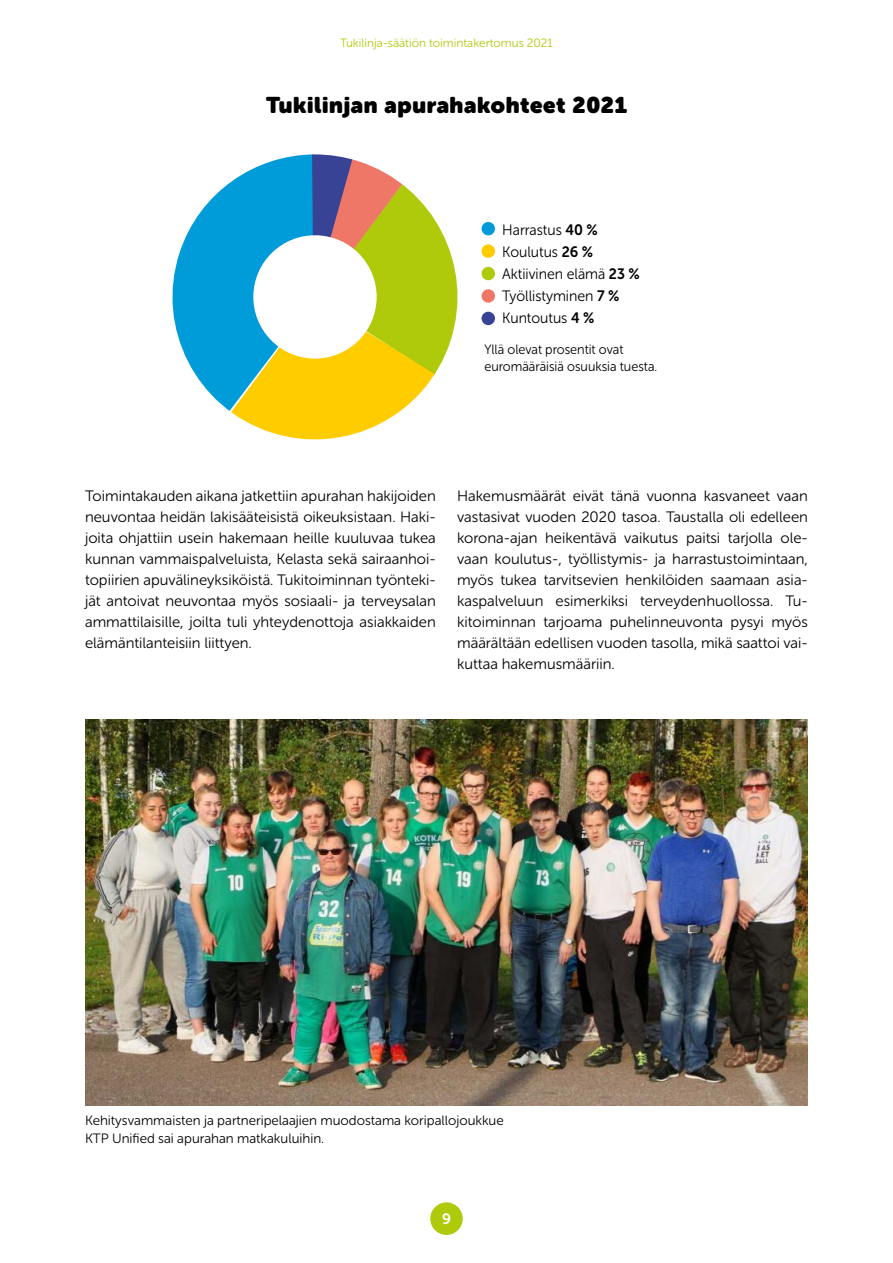
<style>
.page{position:relative;width:893px;height:1263px;background:#fff}
.page>*{position:absolute;margin:0;border:0;box-sizing:border-box;transform-origin:0 0}
.t1{font:22.5px "Museo Sans Rounded";letter-spacing:.03em;color:#000}
.t2{font:15px/21px "Museo Sans Rounded 300";color:#000;text-align:justify}
.t3{font:15px/22px "Museo Sans Rounded 300";color:#000;scale:.95 1}
.t4{font:15px "Museo Sans Rounded 700";color:#fff}
.t5{font:13.5px/18px "Museo Sans Rounded 300";color:#000}
.t6{font:13.5px/16.5px "Museo Sans Rounded 300";color:#000;scale:.95 1}
.t7{font:12px "Museo Sans Rounded 300";color:#afca0b}
.s1{font-family:"Museo Sans Rounded 700"}
</style>
<div class="page">
<div style="left:430px;top:1202px;width:33px;height:33px;background:#afca0b;border-radius:50%"></div>
<div style="left:482px;top:222px;width:13px;height:13px;background:#009bd9;border-radius:50%"></div>
<div style="left:482px;top:244px;width:13px;height:14px;background:#fc0;border-radius:50%"></div>
<div style="left:482px;top:267px;width:13px;height:13px;background:#afca0b;border-radius:50%"></div>
<div style="left:482px;top:289px;width:13px;height:14px;background:#ee7767;border-radius:50%"></div>
<div style="left:482px;top:312px;width:13px;height:13px;background:#394395;border-radius:50%"></div>
<svg style="left:315px;top:414px;width:81px;height:26px;fill:#fc0"></svg>
<svg style="left:172px;top:154px;width:143px;height:286px;fill:#009bd9"></svg>
<svg style="left:309px;top:154px;width:149px;height:260px"></svg>
<img style="left:85px;top:720px;width:723px;height:386px">
<p class="t7" style="left:340px;top:37px;width:214px">Tukilinja-säätiön toimintakertomus 2021</p>
<h1 class="t1" style="left:266px;top:92px;width:362px">Tukilinjan apurahakohteet 2021</h1>
<p class="t3" style="left:502px;top:219px;width:146px">Harrastus <span class="s1">40 %<br></span>Koulutus <span class="s1">26 %<br></span>Aktiivinen elämä <span class="s1">23 %<br></span>Työllistyminen <span class="s1">7 %<br></span>Kuntoutus <span class="s1">4 %</span></p>
<p class="t6" style="left:484px;top:341px;width:184px">Yllä olevat prosentit ovat euromääräisiä osuuksia tuesta.</p>
<p class="t2" style="left:85px;top:485px;width:352px">Toimintakauden aikana jatkettiin apurahan hakijoiden neuvontaa heidän lakisääteisistä oikeuksistaan. Haki&shy;joita ohjattiin usein hakemaan heille kuuluvaa tukea kunnan vammaispalveluista, Kelasta sekä sairaanhoi&shy;topiirien apuvälineyksiköistä. Tukitoiminnan työnteki&shy;jät antoivat neuvontaa myös sosiaali- ja terveysalan ammattilaisille, joilta tuli yhteydenottoja asiakkaiden elämäntilanteisiin liittyen.</p>
<p class="t2" style="left:457px;top:485px;width:352px">Hakemusmäärät eivät tänä vuonna kasvaneet vaan vastasivat vuoden 2020 tasoa. Taustalla oli edelleen korona-ajan heikentävä vaikutus paitsi tarjolla ole&shy;vaan koulutus-, työllistymis- ja harrastustoimintaan, myös tukea tarvitsevien henkilöiden saamaan asia&shy;kaspalveluun esimerkiksi terveydenhuollossa. Tu&shy;kitoiminnan tarjoama puhelinneuvonta pysyi myös määrältään edellisen vuoden tasolla, mikä saattoi vai&shy;kuttaa hakemusmääriin.</p>
<p class="t5" style="left:85px;top:1111px;width:420px">Kehitysvammaisten ja partneripelaajien muodostama koripallojoukkue<br>KTP Unified sai apurahan matkakuluihin.</p>
<p class="t4" style="left:442px;top:1210px;width:10px">9</p>
</div>
